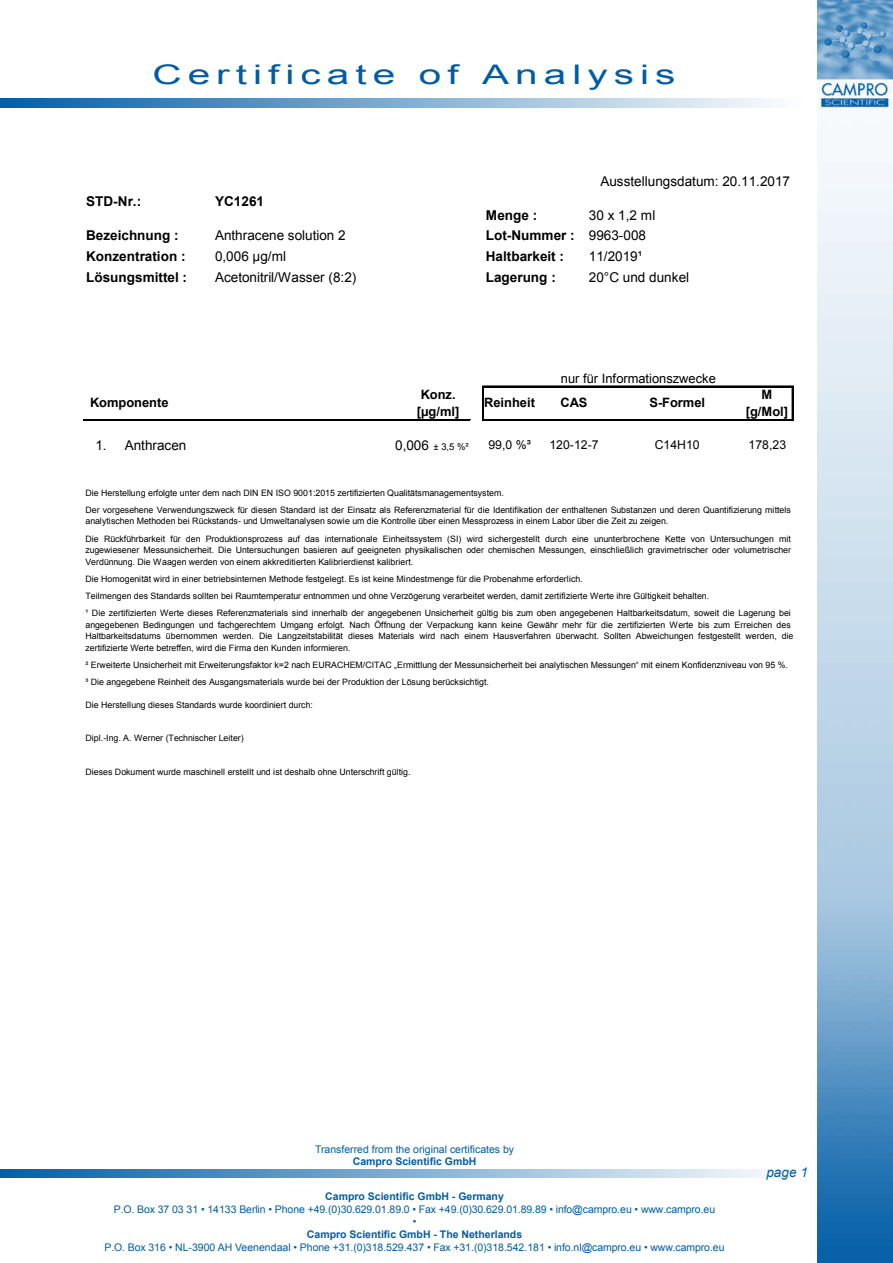
<style>
.page{position:relative;width:893px;height:1263px;background:#fff}
.page>*{position:absolute;margin:0;border:0;box-sizing:border-box;transform-origin:0 0}
.t1{font:27px "Arial";letter-spacing:.15em;color:#005ca6;scale:1.5 1}
.t2{font:13.5px "Arial";color:#000}
.t3{font:700 13.5px "Arial";color:#000}
.t4{font:italic 13.5px "Arial";color:#005ca6}
.t5{font:700 12.9px/16.8px "Arial";color:#000}
.t6{font:12.9px "Arial";color:#000}
.t7{font:12.3px "Arial";letter-spacing:.005em;color:#000}
.t8{font:10.5px/12.6px "Arial";color:#005ca6;text-align:center}
.t9{font:700 10.5px "Arial";color:#005ca6}
.t10{font:9.45px "Arial";color:#000}
.t11{font:8.85px/17px "Arial";color:#000}
.s1{font-weight:400}
</style>
<div class="page">
<img style="left:817px;top:0;width:76px;height:1263px">
<svg style="left:0;top:99px;width:773px;height:8px;background:#7babd1"></svg>
<svg style="left:0;top:1169px;width:773px;height:9px;background:#7babd1"></svg>
<hr style="left:83px;top:419px;width:387px;height:2px;background:#000">
<hr style="left:482px;top:386px;width:1px;height:35px;background:#000">
<hr style="left:483px;top:386px;width:1px;height:35px;background:#000">
<hr style="left:792px;top:387px;width:1px;height:34px;background:#000">
<hr style="left:484px;top:386px;width:309px;height:1px;background:#000">
<hr style="left:484px;top:419px;width:309px;height:2px;background:#000">
<h1 class="t1" style="left:152px;top:57px;width:350px">Certificate of Analysis</h1>
<h2 class="t3" style="left:86px;top:193px;width:57px">STD-Nr.:</h2>
<h2 class="t3" style="left:215px;top:193px;width:50px">YC1261</h2>
<h2 class="t3" style="left:486px;top:206px;width:53px">Menge :</h2>
<h2 class="t2" style="left:600px;top:173px;width:191px">Ausstellungsdatum: 20.11.2017</h2>
<h2 class="t2" style="left:589px;top:206px;width:68px">30 x 1,2 ml</h2>
<h2 class="t3" style="left:86px;top:227px;width:94px">Bezeichnung :</h2>
<h2 class="t2" style="left:215px;top:227px;width:132px">Anthracene solution 2</h2>
<h2 class="t3" style="left:486px;top:227px;width:162px">Lot-Nummer : <span class="s1">9963-008</span></h2>
<h2 class="t3" style="left:86px;top:247px;width:101px">Konzentration :</h2>
<h2 class="t2" style="left:215px;top:248px;width:73px">0,006 µg/ml</h2>
<h2 class="t3" style="left:486px;top:247px;width:80px">Haltbarkeit :</h2>
<h2 class="t3" style="left:86px;top:268px;width:102px">Lösungsmittel :</h2>
<h2 class="t2" style="left:215px;top:268px;width:143px">Acetonitril/Wasser (8:2)</h2>
<h2 class="t3" style="left:486px;top:268px;width:72px">Lagerung :</h2>
<h2 class="t2" style="left:589px;top:247px;width:55px">11/2019¹</h2>
<h2 class="t2" style="left:589px;top:268px;width:102px">20°C und dunkel</h2>
<h3 class="t6" style="left:561px;top:370px;width:157px">nur für Informationszwecke</h3>
<h3 class="t5" style="left:417px;top:387px;width:44px">Konz. [µg/ml]</h3>
<h2 class="t2" style="left:395px;top:436px;width:35px">0,006</h2>
<h3 class="t5" style="left:90px;top:395px;width:80px">Komponente</h3>
<h2 class="t2" style="left:95px;top:436px;width:93px">1. Anthracen</h2>
<p class="t10" style="left:434px;top:440px;width:37px">± 3,5 %²</p>
<h3 class="t5" style="left:746px;top:387px;width:44px;text-align:center">M [g/Mol]</h3>
<h3 class="t5" style="left:561px;top:395px;width:28px">CAS</h3>
<h3 class="t5" style="left:649px;top:395px;width:57px">S-Formel</h3>
<h3 class="t7" style="left:655px;top:437px;width:46px">C14H10</h3>
<h3 class="t5" style="left:484px;top:395px;width:52px">Reinheit</h3>
<h3 class="t7" style="left:488px;top:437px;width:44px">99,0 %³</h3>
<h3 class="t7" style="left:749px;top:437px;width:39px">178,23</h3>
<h3 class="t7" style="left:549px;top:437px;width:51px">120-12-7</h3>
<p class="t11" style="left:85px;top:484px;width:707px">Die Herstellung erfolgte unter dem nach DIN EN ISO 9001:2015 zertifizierten Qualitätsmanagementsystem.<br>Der vorgesehene Verwendungszweck für diesen Standard ist der Einsatz als Referenzmaterial für die Identifikation der enthaltenen Substanzen und deren Quantifizierung mittels</p>
<p class="t11" style="left:85px;top:513px;width:707px">analytischen Methoden bei Rückstands- und Umweltanalysen sowie um die Kontrolle über einen Messprozess in einem Labor über die Zeit zu zeigen.<br>Die Rückführbarkeit für den Produktionsprozess auf das internationale Einheitssystem (SI) wird sichergestellt durch eine ununterbrochene Kette von Untersuchungen mit</p>
<p class="t11" style="left:85px;top:544px;width:707px;line-height:11.6px">zugewiesener Messunsicherheit. Die Untersuchungen basieren auf geeigneten physikalischen oder chemischen Messungen, einschließlich gravimetrischer oder volumetrischer<br>Verdünnung. Die Waagen werden von einem akkreditierten Kalibrierdienst kalibriert.</p>
<p class="t11" style="left:85px;top:571px;width:707px">Die Homogenität wird in einer betriebsinternen Methode festgelegt. Es ist keine Mindestmenge für die Probenahme erforderlich.<br>Teilmengen des Standards sollten bei Raumtemperatur entnommen und ohne Verzögerung verarbeitet werden, damit zertifizierte Werte ihre Gültigkeit behalten.<br>¹ Die zertifizierten Werte dieses Referenzmaterials sind innerhalb der angegebenen Unsicherheit gültig bis zum oben angegebenen Haltbarkeitsdatum, soweit die Lagerung bei</p>
<p class="t11" style="left:85px;top:619px;width:709px;line-height:11.6px">angegebenen Bedingungen und fachgerechtem Umgang erfolgt. Nach Öffnung der Verpackung kann keine Gewähr mehr für die zertifizierten Werte bis zum Erreichen des<br>Haltbarkeitsdatums übernommen werden. Die Langzeitstabilität dieses Materials wird nach einem Hausverfahren überwacht. Sollten Abweichungen festgestellt werden, die zertifizierte Werte betreffen, wird die Firma den Kunden informieren.</p>
<p class="t11" style="left:85px;top:656px;width:704px">² Erweiterte Unsicherheit mit Erweiterungsfaktor k=2 nach EURACHEM/CITAC „Ermittlung der Messunsicherheit bei analytischen Messungen“ mit einem Konfidenzniveau von 95 %.</p>
<p class="t11" style="left:85px;top:674px;width:405px">³ Die angegebene Reinheit des Ausgangsmaterials wurde bei der Produktion der Lösung berücksichtigt.</p>
<p class="t11" style="left:85px;top:696px;width:229px">Die Herstellung dieses Standards wurde koordiniert durch:</p>
<p class="t11" style="left:85px;top:730px;width:160px">Dipl.-Ing. A. Werner (Technischer Leiter)</p>
<p class="t11" style="left:85px;top:763px;width:327px">Dieses Dokument wurde maschinell erstellt und ist deshalb ohne Unterschrift gültig.</p>
<p class="t8" style="left:315px;top:1143px;width:201px">Transferred from the original certificates by</p>
<p class="t9" style="left:353px;top:1155px;width:125px">Campro Scientific GmbH</p>
<p class="t9" style="left:325px;top:1189px;width:180px">Campro Scientific GmbH - Germany</p>
<p class="t8" style="left:114px;top:1203px;width:603px">P.O. Box 37 03 31 • 14133 Berlin • Phone +49.(0)30.629.01.89.0 • Fax +49.(0)30.629.01.89.89 • info@campro.eu • www.campro.eu •</p>
<p class="t9" style="left:307px;top:1227px;width:217px">Campro Scientific GmbH - The Netherlands</p>
<p class="t8" style="left:104px;top:1241px;width:622px">P.O. Box 316 • NL-3900 AH Veenendaal • Phone +31.(0)318.529.437 • Fax +31.(0)318.542.181 • info.nl@campro.eu • www.campro.eu</p>
<h2 class="t4" style="left:766px;top:1164px;width:43px">page 1</h2>
</div>
